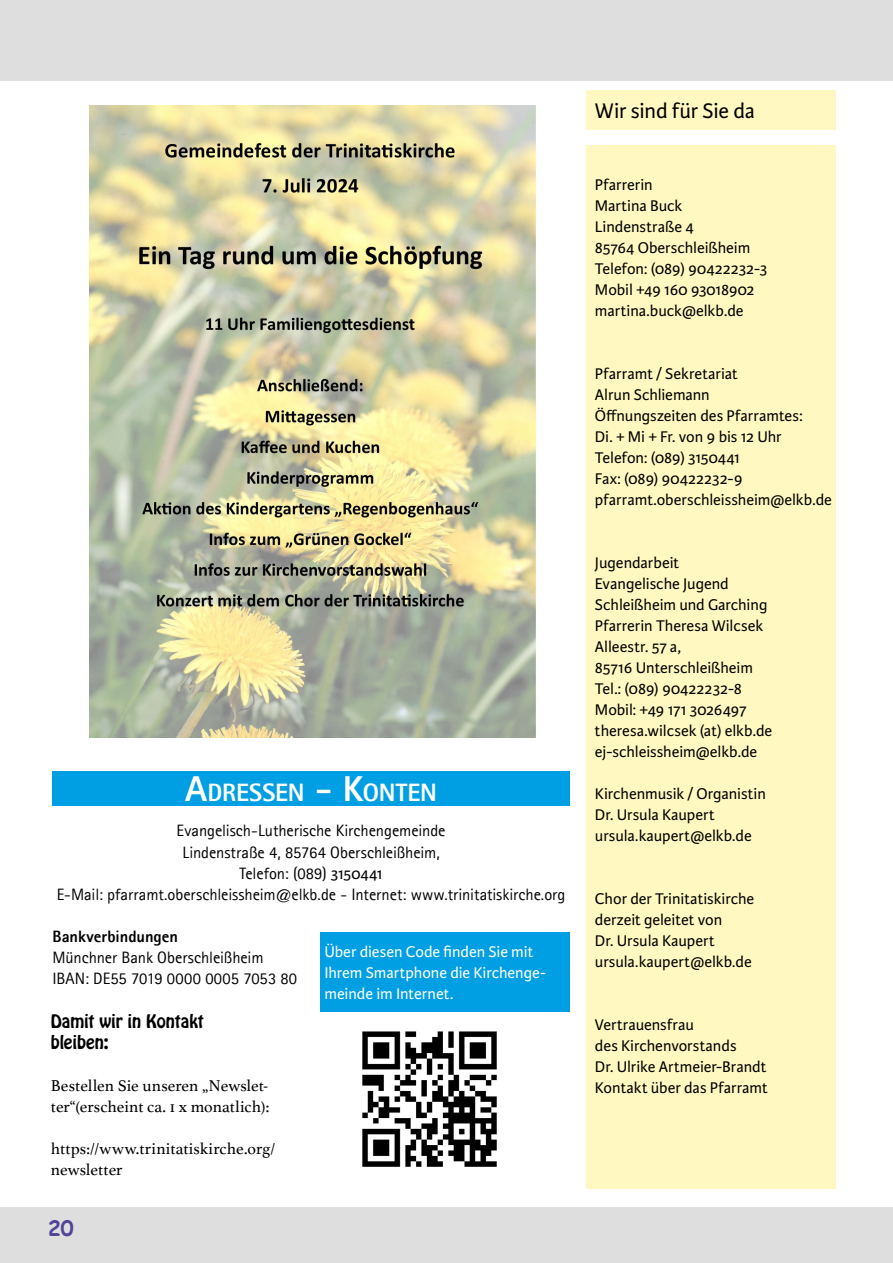
<style>
.page{position:relative;width:893px;height:1263px;background:#fff}
.page>*{position:absolute;margin:0;border:0;box-sizing:border-box;transform-origin:0 0}
.t1{font:800 25.2px "Agfa Rotis Sans Serif";letter-spacing:-.005em;color:#fff}
.t2{font:22.5px "Karmina Sans";letter-spacing:-.01em;color:#000}
.t3{font:700 21px "Comic Sans MS";color:#504596}
.Fließtext{font:16.5px/21px "Karmina Sans";letter-spacing:-.005em;color:#000}
.t4{font:16.5px "Agfa Rotis Sans Serif";letter-spacing:-.005em;color:#000}
.t5{font:16.5px/21px "Athelas";letter-spacing:.005em;color:#000}
.t6{font:16.5px/21px "Karmina Sans";letter-spacing:-.005em;color:#fff}
.t7{font:16.5px "Hobo Std";color:#000}
.Fließtext-2{font:16.5px "Karmina Sans";letter-spacing:-.025em;color:#000}
.t8{font:800 16.5px "Agfa Rotis Sans Serif";color:#000}
.s1{font-size:36px}
.s2{font-family:"Karmina Sans"}
</style>
<div class="page">
<div style="left:0;top:1208px;width:893px;height:55px;background:#dedede"></div>
<div style="left:0;top:0;width:893px;height:81px;background:#dedede"></div>
<div style="left:52px;top:771px;width:518px;height:34px;background:#009fe3"></div>
<div style="left:320px;top:932px;width:250px;height:79px;background:#009fe3"></div>
<div style="left:586px;top:145px;width:250px;height:1043px;background:#fff9c1"></div>
<div style="left:586px;top:90px;width:250px;height:39px;background:#fff9c1"></div>
<img style="left:362px;top:1031px;width:135px;height:136px">
<img style="left:89px;top:106px;width:447px;height:632px">
<p class="t1" style="left:185px;top:776px;width:253px"><span class="s1">A</span>DRESSEN <span class="s1">- K</span>ONTEN</p>
<p class="t4" style="left:177px;top:821px;width:270px">Evangelisch-Lutherische Kirchengemeinde</p>
<p class="t4" style="left:182px;top:842px;width:259px">Lindenstraße 4, 85764 Oberschleißheim,</p>
<p class="t4" style="left:239px;top:863px;width:145px">Telefon: (089) <span class="s2">3150441</span></p>
<p class="t4" style="left:57px;top:884px;width:510px">E-Mail: pfarramt.oberschleissheim@elkb.de - Internet: www.trinitatiskirche.org</p>
<p class="t8" style="left:52px;top:925px;width:127px">Bankverbindungen</p>
<p class="t4" style="left:52px;top:947px;width:213px">Münchner Bank Oberschleißheim</p>
<p class="t4" style="left:52px;top:968px;width:246px">IBAN: DE55 7019 0000 0005 7053 80</p>
<p class="t6" style="left:324px;top:941px;width:223px">Über diesen Code finden Sie mit<br>Ihrem Smartphone die Kirchenge&shy;meinde im Internet.</p>
<p class="t7" style="left:51px;top:1010px;width:154px">Damit wir in Kontakt</p>
<p class="t7" style="left:51px;top:1031px;width:59px">bleiben:</p>
<p class="t5" style="left:51px;top:1075px;width:220px">Bestellen Sie unseren „Newslet&shy;ter“(erscheint ca. 1 x monatlich):</p>
<p class="t5" style="left:51px;top:1138px;width:226px">https://www.trinitatiskirche.org/ newsletter</p>
<p class="t3" style="left:48px;top:1212px;width:27px">20</p>
<p class="t2" style="left:595px;top:98px;width:162px">Wir sind für Sie da</p>
<p class="Fließtext" style="left:595px;top:174px;width:59px">Pfarrerin</p>
<p class="Fließtext" style="left:595px;top:195px;width:89px">Martina Buck</p>
<p class="Fließtext" style="left:595px;top:216px;width:100px">Lindenstraße 4</p>
<p class="Fließtext" style="left:595px;top:237px;width:157px">85764 Oberschleißheim</p>
<p class="Fließtext" style="left:595px;top:258px;width:174px">Telefon: (089) 90422232-3</p>
<p class="Fließtext" style="left:595px;top:279px;width:161px">Mobil +49 160 93018902</p>
<p class="Fließtext" style="left:595px;top:300px;width:150px">martina.buck@elkb.de</p>
<p class="Fließtext" style="left:595px;top:363px;width:144px">Pfarramt / Sekretariat</p>
<p class="Fließtext" style="left:595px;top:384px;width:116px">Alrun Schliemann</p>
<p class="Fließtext" style="left:595px;top:405px;width:209px">Öffnungszeiten des Pfarramtes:</p>
<p class="Fließtext" style="left:595px;top:426px;width:188px">Di. + Mi + Fr. von 9 bis 12 Uhr</p>
<p class="Fließtext-2" style="left:595px;top:448px;width:147px">Telefon: (089) 3150441</p>
<p class="Fließtext" style="left:595px;top:468px;width:149px">Fax: (089) 90422232-9</p>
<p class="Fließtext" style="left:595px;top:489px;width:238px">pfarramt.oberschleissheim@elkb.de</p>
<p class="Fließtext" style="left:595px;top:552px;width:86px">Jugendarbeit</p>
<p class="Fließtext" style="left:595px;top:573px;width:174px">Evangelische Jugend<br>Schleißheim und Garching<br>Pfarrerin Theresa Wilcsek</p>
<p class="Fließtext" style="left:595px;top:636px;width:159px">Alleestr. 57 a,<br>85716 Unterschleißheim</p>
<p class="Fließtext" style="left:595px;top:678px;width:149px">Tel.: (089) 90422232-8</p>
<p class="Fließtext" style="left:595px;top:699px;width:153px">Mobil: +49 171 3026497</p>
<p class="Fließtext" style="left:595px;top:720px;width:179px">theresa.wilcsek (at) elkb.de ej-schleissheim@elkb.de</p>
<p class="Fließtext" style="left:595px;top:783px;width:172px">Kirchenmusik / Organistin</p>
<p class="Fließtext" style="left:595px;top:804px;width:121px">Dr. Ursula Kaupert</p>
<p class="Fließtext" style="left:595px;top:825px;width:158px">ursula.kaupert@elkb.de</p>
<p class="Fließtext" style="left:595px;top:888px;width:161px">Chor der Trinitatiskirche derzeit geleitet von</p>
<p class="Fließtext" style="left:595px;top:930px;width:121px">Dr. Ursula Kaupert</p>
<p class="Fließtext" style="left:595px;top:951px;width:158px">ursula.kaupert@elkb.de</p>
<p class="Fließtext" style="left:595px;top:1014px;width:100px">Vertrauensfrau</p>
<p class="Fließtext" style="left:595px;top:1035px;width:143px">des Kirchenvorstands</p>
<p class="Fließtext" style="left:595px;top:1056px;width:173px">Dr. Ulrike Artmeier-Brandt</p>
<p class="Fließtext" style="left:595px;top:1077px;width:174px">Kontakt über das Pfarramt</p>
</div>
